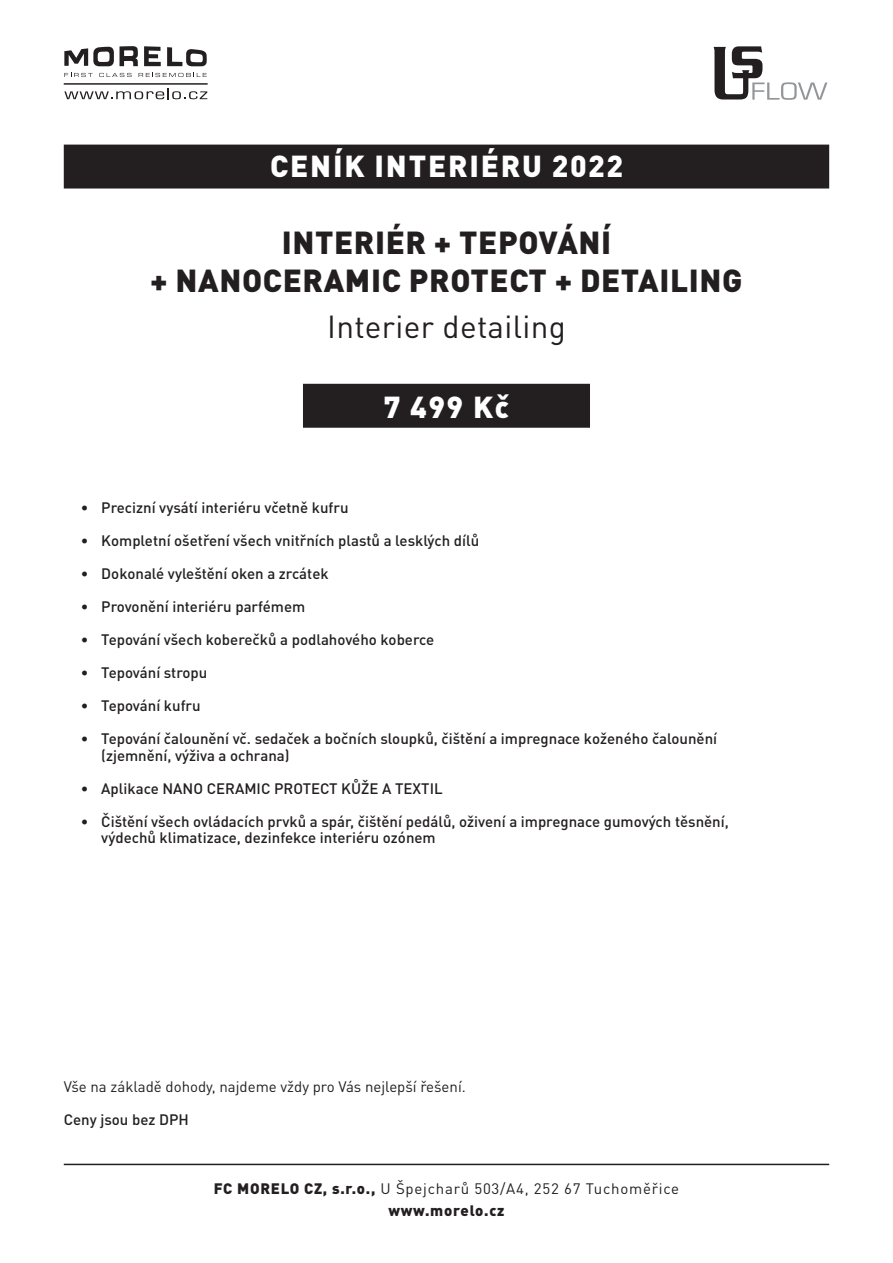
<style>
.page{position:relative;width:893px;height:1263px;background:#fff}
.page>*{position:absolute;margin:0;border:0;box-sizing:border-box;transform-origin:0 0}
.t1{font:900 31.5px/37.8px "DIN Pro";letter-spacing:.02em;color:#231f20;text-align:center}
.t2{font:31.5px "DIN Pro";letter-spacing:.01em;color:#231f20}
.t3{font:900 30px "DIN Pro";letter-spacing:.06em;color:#fff}
.t4{font:500 15px/16.5px "DIN Pro";color:#231f20}
.t5{font:15px/22.5px "DIN Pro";letter-spacing:.05em;color:#231f20;text-align:center}
.t6{font:15px "DIN Pro";color:#231f20}
.s1{font-weight:900}
</style>
<div class="page">
<svg style="left:64px;top:88px;width:143px;height:11px"></svg>
<hr style="left:64px;top:84px;width:144px;height:1px;background:#231f20">
<svg style="left:64px;top:73px;width:29px;height:4px"></svg>
<svg style="left:99px;top:73px;width:33px;height:4px"></svg>
<svg style="left:139px;top:73px;width:68px;height:4px"></svg>
<svg style="left:64px;top:47px;width:50px;height:19px"></svg>
<svg style="left:120px;top:46px;width:18px;height:20px"></svg>
<svg style="left:144px;top:46px;width:17px;height:20px"></svg>
<svg style="left:167px;top:47px;width:40px;height:19px"></svg>
<div style="left:65px;top:145px;width:763px;height:43px;background:#231f20"></div>
<div style="left:64px;top:145px;width:765px;height:44px;border:2px solid #231f20"></div>
<div style="left:304px;top:384px;width:285px;height:43px;background:#231f20"></div>
<div style="left:303px;top:384px;width:287px;height:44px;border:2px solid #231f20"></div>
<hr style="left:64px;top:1164px;width:765px;height:1px;background:#231f20">
<svg style="left:713px;top:46px;width:114px;height:54px"></svg>
<h2 class="t3" style="left:270px;top:146px;width:354px">CENÍK INTERIÉRU 2022</h2>
<h1 class="t1" style="left:150px;top:222px;width:594px">INTERIÉR + TEPOVÁNÍ<br>+ NANOCERAMIC PROTECT + DETAILING</h1>
<h1 class="t2" style="left:327px;top:305px;width:240px">Interier detailing</h1>
<h2 class="t3" style="left:384px;top:386px;width:127px">7 499 Kč</h2>
<p class="t4" style="left:81px;top:499px;width:269px">• Precizní vysátí interiéru včetně kufru</p>
<p class="t4" style="left:81px;top:532px;width:400px">• Kompletní ošetření všech vnitřních plastů a lesklých dílů</p>
<p class="t4" style="left:81px;top:565px;width:249px">• Dokonalé vyleštění oken a zrcátek</p>
<p class="t4" style="left:81px;top:598px;width:226px">• Provonění interiéru parfémem</p>
<p class="t4" style="left:81px;top:631px;width:355px">• Tepování všech koberečků a podlahového koberce</p>
<p class="t4" style="left:81px;top:664px;width:128px">• Tepování stropu</p>
<p class="t4" style="left:81px;top:697px;width:121px">• Tepování kufru</p>
<p class="t4" style="left:101px;top:730px;width:617px;text-indent:-20px">• Tepování čalounění vč. sedaček a bočních sloupků, čištění a impregnace koženého čalounění (zjemnění, výživa a ochrana)</p>
<p class="t4" style="left:81px;top:779px;width:363px">• Aplikace NANO CERAMIC PROTECT KŮŽE A TEXTIL</p>
<p class="t4" style="left:101px;top:812px;width:629px;text-indent:-20px">• Čištění všech ovládacích prvků a spár, čištění pedálů, oživení a impregnace gumových těsnění, výdechů klimatizace, dezinfekce interiéru ozónem</p>
<p class="t6" style="left:64px;top:1076px;width:404px">Vše na základě dohody, najdeme vždy pro Vás nejlepší řešení.</p>
<p class="t4" style="left:64px;top:1110px;width:127px">Ceny jsou bez DPH</p>
<p class="t5" style="left:214px;top:1176px;width:467px"><span class="s1">FC MORELO CZ, s.r.o.,</span> U Špejcharů 503/A4, 252 67 Tuchoměřice <span class="s1">www.morelo.cz</span></p>
</div>
